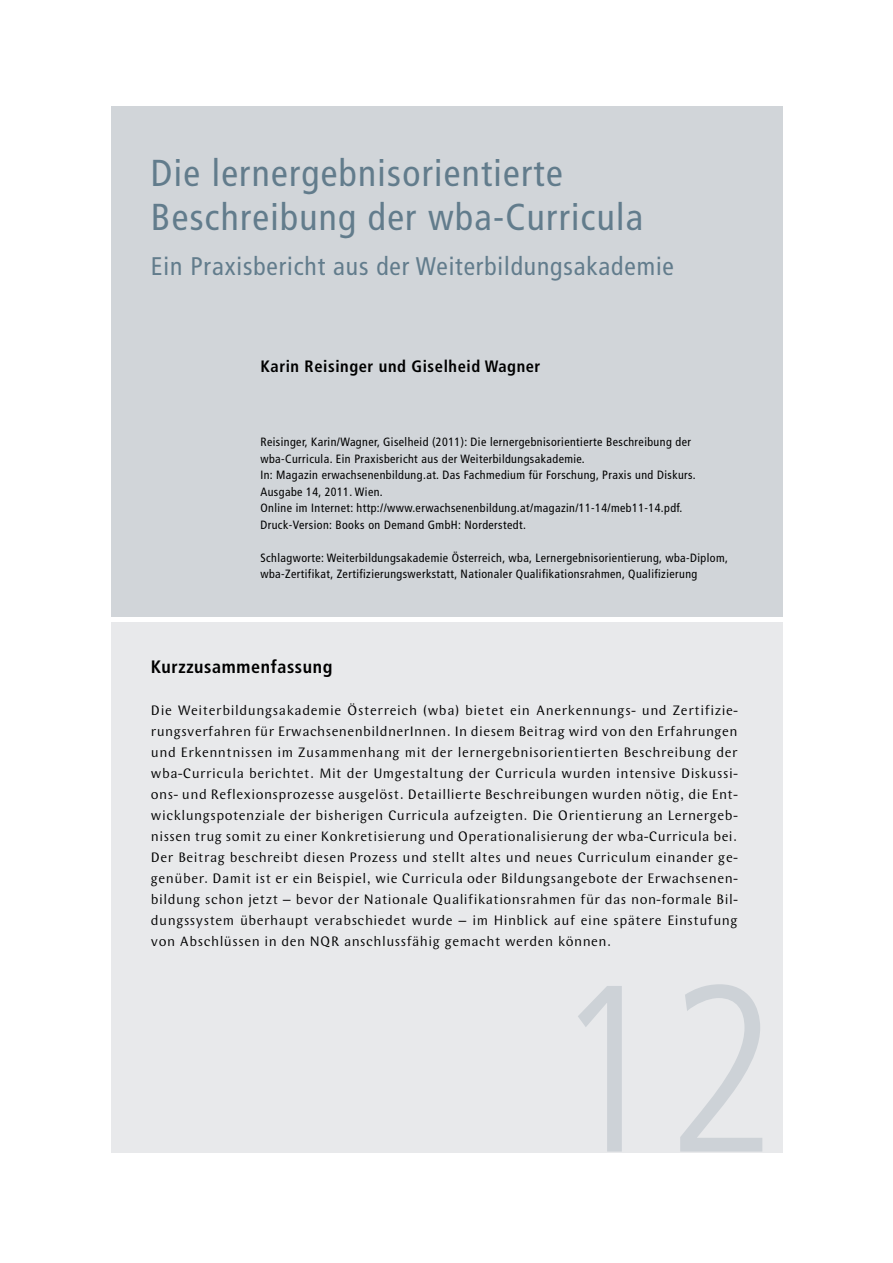
<style>
.page{position:relative;width:893px;height:1263px;background:#fff}
.page>*{position:absolute;margin:0;border:0;box-sizing:border-box;transform-origin:0 0}
.t1{font:300 condensed 237.3px "Frutiger LT Std";color:#cdd2d7}
.t2{font:condensed 37.5px/43.5px "Frutiger LT Std";letter-spacing:.035em;color:#627c8c}
.t3{font:condensed 25.5px "Frutiger LT Std";letter-spacing:.035em;color:#627c8c}
.t4{font:700 condensed 18px "Frutiger LT Std";letter-spacing:.035em;color:#000}
.t5{font:700 condensed 16.5px "Frutiger LT Std";letter-spacing:.035em;color:#000}
.t6{font:14.25px/21px "Wunderlich";letter-spacing:.035em;color:#000;text-align:justify}
.t7{font:condensed 12px/16.5px "Frutiger LT Std";letter-spacing:.035em;color:#000}
</style>
<div class="page">
<div style="left:111px;top:622px;width:671px;height:530px;background:#e8e9eb"></div>
<div style="left:111px;top:106px;width:671px;height:511px;background:#d1d5d9"></div>
<h2 class="t2" style="left:151px;top:152px;width:494px">Die lernergebnisorientierte<br>Beschreibung der wba-Curricula</h2>
<h3 class="t3" style="left:151px;top:251px;width:524px">Ein Praxisbericht aus der Weiterbildungsakademie</h3>
<p class="t5" style="left:260px;top:357px;width:281px">Karin Reisinger und Giselheid Wagner</p>
<p class="t7" style="left:260px;top:434px;width:437px">Reisinger, Karin/Wagner, Giselheid (2011): Die lernergebnisorientierte Beschreibung der wba-Curricula. Ein Praxisbericht aus der Weiterbildungsakademie.<br>In: Magazin erwachsenenbildung.at. Das Fachmedium für Forschung, Praxis und Diskurs.<br>Ausgabe 14, 2011. Wien.<br>Online im Internet: http://www.erwachsenenbildung.at/magazin/11-14/meb11-14.pdf.<br>Druck-Version: Books on Demand GmbH: Norderstedt.</p>
<p class="t7" style="left:260px;top:549px;width:469px">Schlagworte: Weiterbildungsakademie Österreich, wba, Lernergebnisorientierung, wba-Diplom, wba-Zertifikat, Zertifizierungswerkstatt, Nationaler Qualifikationsrahmen, Qualifizierung</p>
<p class="t4" style="left:151px;top:656px;width:183px">Kurzzusammenfassung</p>
<p class="t6" style="left:151px;top:700px;width:588px">Die Weiterbildungsakademie Österreich (wba) bietet ein Anerkennungs- und Zertifizie&shy;rungsverfahren für ErwachsenenbildnerInnen. In diesem Beitrag wird von den Erfahrungen und Erkenntnissen im Zusammenhang mit der lernergebnisorientierten Beschreibung der wba-Curricula berichtet. Mit der Umgestaltung der Curricula wurden intensive Diskussi&shy;ons- und Reflexionsprozesse ausgelöst. Detaillierte Beschreibungen wurden nötig, die Ent&shy;wicklungspotenziale der bisherigen Curricula aufzeigten. Die Orientierung an Lernergeb&shy;nissen trug somit zu einer Konkretisierung und Operationalisierung der wba-Curricula bei.<br>Der Beitrag beschreibt diesen Prozess und stellt altes und neues Curriculum einander ge&shy;genüber. Damit ist er ein Beispiel, wie Curricula oder Bildungsangebote der Erwachsenen&shy;bildung schon jetzt – bevor der Nationale Qualifikationsrahmen für das non-formale Bil&shy;dungssystem überhaupt verabschiedet wurde – im Hinblick auf eine spätere Einstufung von Abschlüssen in den NQR anschlussfähig gemacht werden können.</p>
<h1 class="t1" style="left:549px;top:935px;width:230px">12</h1>
</div>
